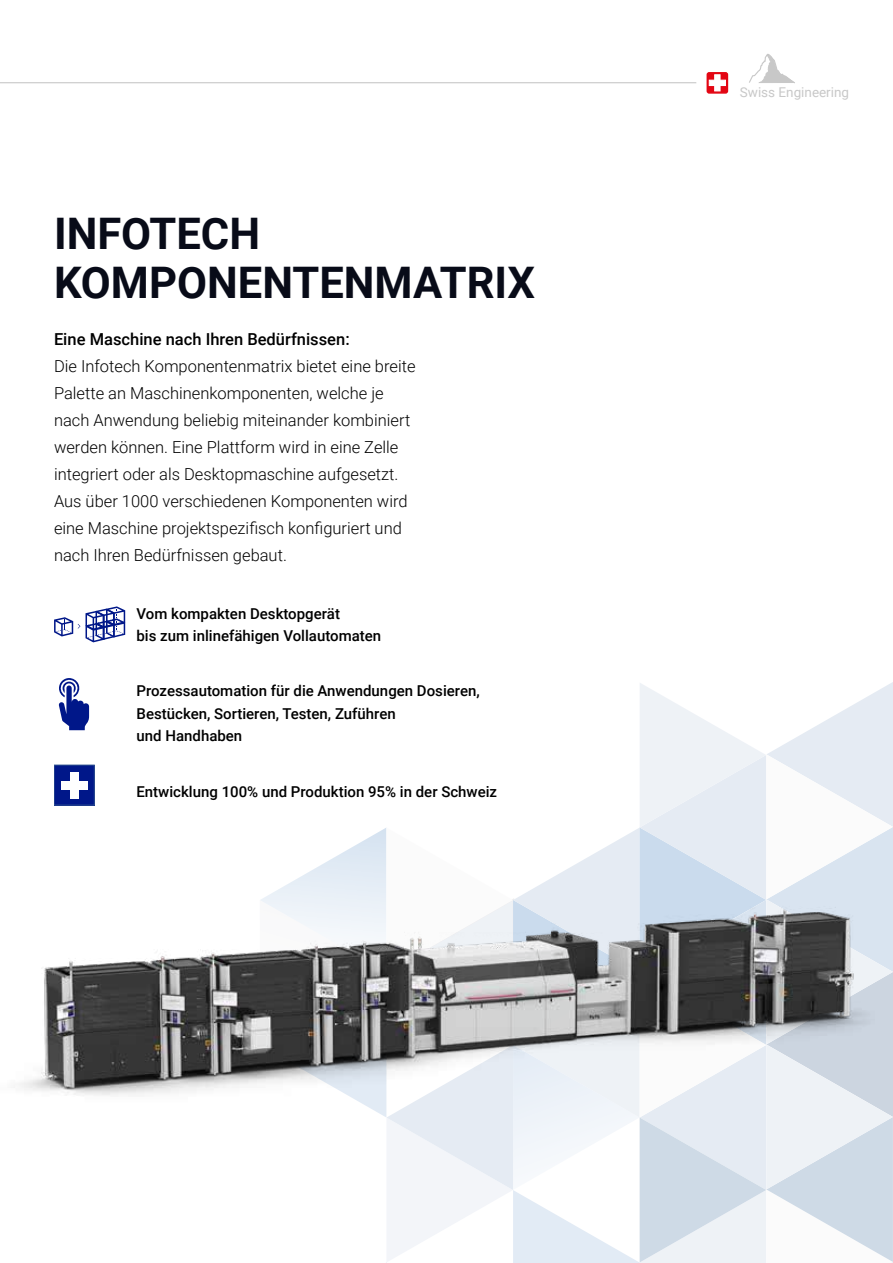
<style>
.page{position:relative;width:893px;height:1263px;background:#fff}
.page>*{position:absolute;margin:0;border:0;box-sizing:border-box;transform-origin:0 0}
.t1{font:700 43.5px/49.5px "Roboto";color:#080b18}
.t2{font:300 16.5px/27px "Roboto";color:#000}
.t3{font:500 16.5px "Roboto";color:#000}
.t4{font:500 15px/22.5px "Roboto";color:#000}
.t5{font:13.5px "Roboto";color:#c8c8c8}
</style>
<div class="page">
<svg style="left:263px;top:682px;width:630px;height:581px"></svg>
<svg style="left:59px;top:678px;width:30px;height:52px"></svg>
<div style="left:54px;top:765px;width:40px;height:40px;background:#001789"></div>
<div style="left:54px;top:765px;width:40px;height:40px;border:1px solid #2f528f"></div>
<div style="left:70px;top:772px;width:8px;height:26px;background:#fff"></div>
<div style="left:61px;top:781px;width:27px;height:8px;background:#fff"></div>
<svg style="left:86px;top:606px;width:39px;height:36px"></svg>
<svg style="left:54px;top:617px;width:26px;height:19px"></svg>
<img style="left:14px;top:899px;width:860px;height:235px">
<hr style="left:0;top:82px;width:696px;height:1px;background:#c8c8c8">
<svg style="left:749px;top:54px;width:46px;height:30px"></svg>
<div style="left:707px;top:73px;width:20px;height:20px;background:#e30613;border-radius:2px"></div>
<div style="left:707px;top:72px;width:21px;height:22px;border:2px solid #e30613;border-radius:2px"></div>
<div style="left:714px;top:74px;width:7px;height:17px;background:#fff;border:1px solid #fff"></div>
<div style="left:709px;top:80px;width:17px;height:6px;background:#fff;border:1px solid #fff"></div>
<h1 class="t1" style="left:54px;top:207px;width:483px">INFOTECH<br>KOMPONENTENMATRIX</h1>
<p class="t3" style="left:54px;top:327px;width:297px">Eine Maschine nach Ihren Bedürfnissen:</p>
<p class="t2" style="left:54px;top:352px;width:363px">Die Infotech Komponentenmatrix bietet eine breite Palette an Maschinenkomponenten, welche je nach Anwendung beliebig miteinander kombiniert werden können. Eine Plattform wird in eine Zelle integriert oder als Desktopmaschine aufgesetzt.<br>Aus über 1000 verschiedenen Komponenten wird eine Maschine projektspezifisch konfiguriert und nach Ihren Bedürfnissen gebaut.</p>
<p class="t4" style="left:136px;top:602px;width:246px">Vom kompakten Desktopgerät<br>bis zum inlinefähigen Vollautomaten</p>
<p class="t4" style="left:137px;top:679px;width:345px">Prozessautomation für die Anwendungen Dosieren,<br>Bestücken, Sortieren, Testen, Zuführen<br>und Handhaben</p>
<p class="t4" style="left:136px;top:780px;width:362px">Entwicklung 100% und Produktion 95% in der Schweiz</p>
<p class="t5" style="left:740px;top:83px;width:111px">Swiss Engineering</p>
</div>
